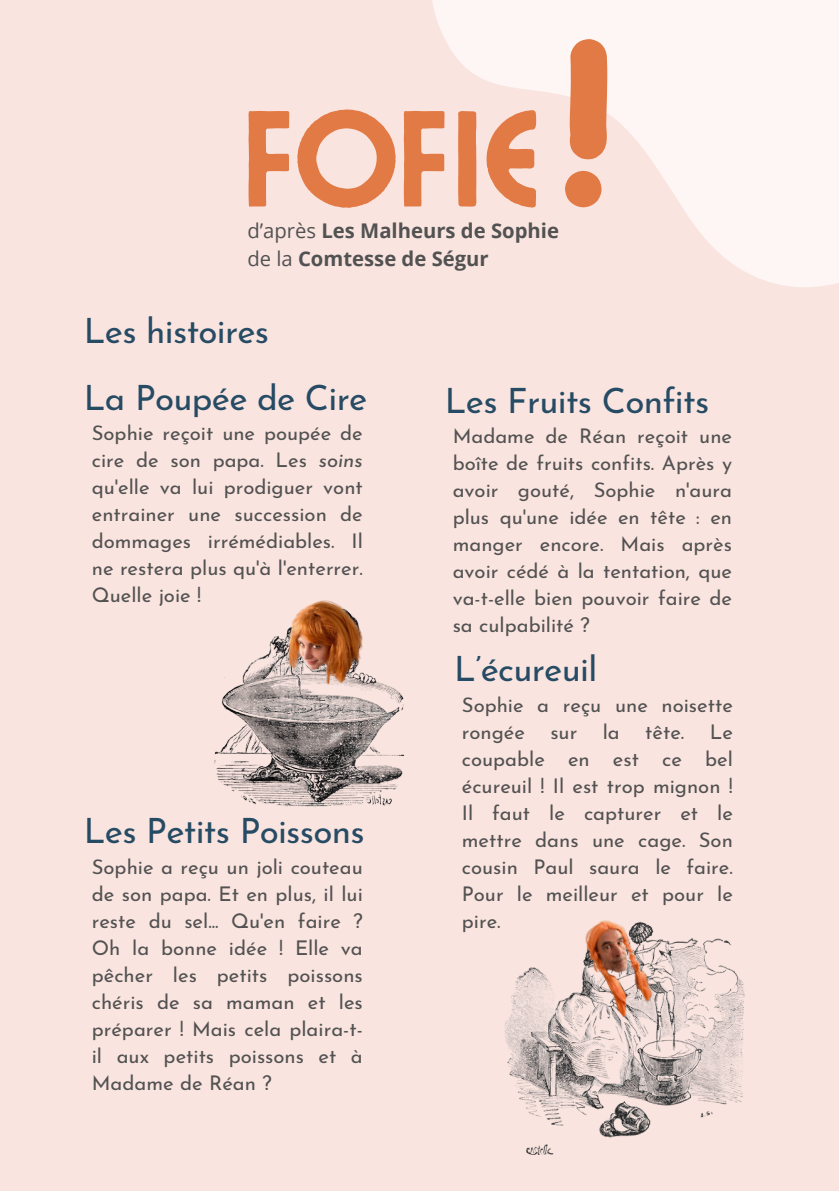
<style>
.page{position:relative;width:839px;height:1191px;background:#fff}
.page>*{position:absolute;margin:0;border:0;box-sizing:border-box;transform-origin:0 0}
.t1{font:136.4px "Ayr Lucidity Condensed";letter-spacing:-.015em;color:#e27a46}
.t2{font:35px "Josefin Sans";letter-spacing:-.02em;color:#264b64}
.t3{font:20.2px/27px "Josefin Sans";color:#525252;text-align:justify}
.t4{font:700 20.2px "Open Sans";color:#525252}
.s1{font-weight:400}
.s2{font-style:italic}
</style>
<div class="page">
<div style="left:0;top:0;width:838px;height:1191px;background:#fae4df"></div>
<svg style="left:432px;top:0;width:406px;height:287px;fill:#fdf6f4"></svg>
<svg style="left:565px;top:171px;width:36px;height:36px"></svg>
<svg style="left:569px;top:39px;width:38px;height:121px;background:#e48657"></svg>
<img style="left:214px;top:662px;width:190px;height:145px">
<img style="left:254px;top:600px;width:123px;height:128px">
<img style="left:504px;top:938px;width:241px;height:217px">
<img style="left:533px;top:920px;width:149px;height:133px">
<p class="t1" style="left:242px;top:70px;width:303px">FOFIE</p>
<p class="t4" style="left:247px;top:216px;width:313px"><span class="s1">d’après</span> Les Malheurs de Sophie</p>
<h1 class="t4" style="left:247px;top:245px;width:243px"><span class="s1">de la</span> Comtesse de Ségur</h1>
<p class="t2" style="left:84px;top:317px;width:187px">Les histoires</p>
<p class="t2" style="left:84px;top:384px;width:285px">La Poupée de Cire</p>
<h2 class="t3" style="left:92px;top:421px;width:272px">Sophie reçoit une poupée de cire de son papa. Les <span class="s2">soins </span>qu'elle va lui prodiguer vont entrainer une succession de dommages irrémédiables. Il ne restera plus qu'à l'enterrer.<br>Quelle joie !</h2>
<p class="t2" style="left:84px;top:817px;width:282px">Les Petits Poissons</p>
<p class="t3" style="left:92px;top:855px;width:272px">Sophie a reçu un joli couteau de son papa. Et en plus, il lui reste du sel... Qu'en faire ?<br>Oh la bonne idée ! Elle va pêcher les petits poissons chéris de sa maman et les préparer ! Mais cela plaira-t&shy;il aux petits poissons et à Madame de Réan ?</p>
<h2 class="t2" style="left:445px;top:387px;width:266px">Les Fruits Confits</h2>
<p class="t3" style="left:452px;top:424px;width:281px">Madame de Réan reçoit une boîte de fruits confits. Après y avoir gouté, Sophie n'aura plus qu'une idée en tête : en manger encore. Mais après avoir cédé à la tentation, que va-t-elle bien pouvoir faire de sa culpabilité ?</p>
<h2 class="t2" style="left:454px;top:655px;width:145px">L’écureuil</h2>
<p class="t3" style="left:462px;top:693px;width:272px">Sophie a reçu une noisette rongée</p>
<p class="t3" style="left:550px;top:720px;width:28px">sur</p>
<p class="t3" style="left:602px;top:720px;width:19px">la</p>
<p class="t3" style="left:645px;top:720px;width:41px">tête.</p>
<p class="t3" style="left:462px;top:720px;width:272px;text-indent:248px">Le coupable en est ce bel écureuil ! Il est trop mignon !<br>Il faut le capturer et le mettre dans une cage. Son cousin Paul saura le faire.<br>Pour le meilleur et pour le pire.</p>
</div>
